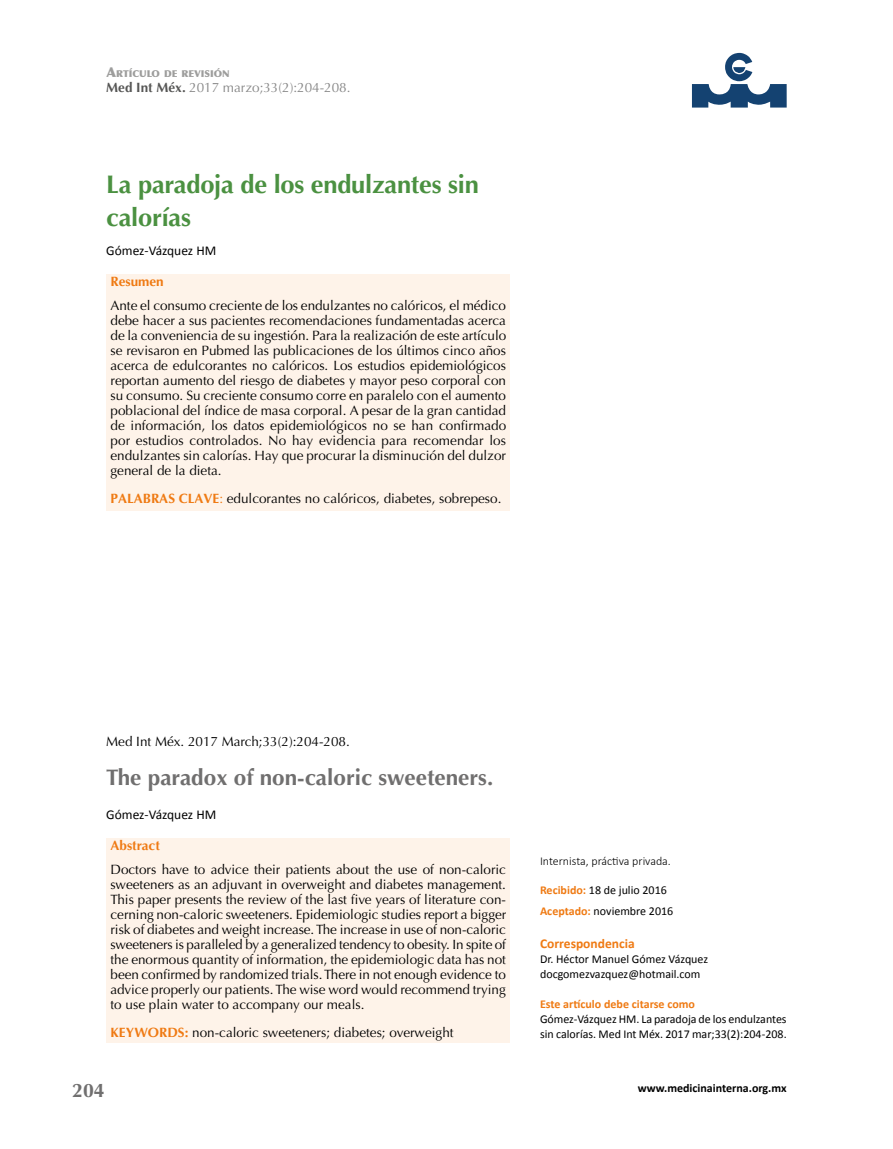
<style>
.page{position:relative;width:893px;height:1149px;background:#fff}
.page>*{position:absolute;margin:0;border:0;box-sizing:border-box;transform-origin:0 0}
.t1{font:700 25.5px/33px "Optima";letter-spacing:-.01em;color:#4b9141}
.t2{font:700 22.5px "Optima";color:#706f6f}
.t3{font:700 19.5px "Optima";color:#706f6f}
.t4{font:13.5px/15px "Optima";color:#000;text-align:justify}
.t5{font:13.5px "Optima";color:#878787}
.t6{font:13.5px "Calibri";color:#000}
.t7{font:700 13.5px "Optima";color:#ef7a13}
.t8{font:700 13.5px "Calibri";color:#ef7a13}
.t9{font:12px/15px "Calibri";color:#000}
.t10{font:300 12px "Calibri";color:#000}
.t11{font:700 12px "Calibri";color:#ef7a13}
.t12{font:700 12px "Calibri";color:#000}
.t13{font:900 9.45px "Optima";color:#9d9d9c}
.s1{font-size:13.5px}
.s2{font-weight:700;color:#575756}
.s3{font-weight:700;color:#ef7a13}
.s4{color:#ef7a13}
</style>
<div class="page">
<svg style="left:692px;top:53px;width:95px;height:54px"></svg>
<div style="left:106px;top:837px;width:404px;height:205px;background:#fef3e9"></div>
<div style="left:106px;top:274px;width:404px;height:236px;background:#fef3e9"></div>
<p class="t13" style="left:106px;top:68px;width:125px"><span class="s1">A</span>RTÍCULO DE REVISIÓN</p>
<p class="t5" style="left:106px;top:80px;width:246px"><span class="s2">Med Int Méx.</span> 2017 marzo;33(2):204-208.</p>
<h1 class="t1" style="left:106px;top:168px;width:374px">La paradoja de los endulzantes sin calorías</h1>
<p class="t6" style="left:106px;top:241px;width:111px">Gómez-Vázquez HM</p>
<p class="t7" style="left:111px;top:274px;width:55px">Resumen</p>
<p class="t4" style="left:111px;top:298px;width:397px">Ante el consumo creciente de los endulzantes no calóricos, el médico debe hacer a sus pacientes recomendaciones fundamentadas acerca de la conveniencia de su ingestión. Para la realización de este artículo se revisaron en Pubmed las publicaciones de los últimos cinco años acerca de edulcorantes no calóricos. Los estudios epidemiológicos reportan aumento del riesgo de diabetes y mayor peso corporal con su consumo. Su creciente consumo corre en paralelo con el aumento poblacional del índice de masa corporal. A pesar de la gran cantidad de información, los datos epidemiológicos no se han confirmado por estudios controlados. No hay evidencia para recomendar los endulzantes sin calorías. Hay que procurar la disminución del dulzor general de la dieta.</p>
<p class="t4" style="left:111px;top:490px;width:392px"><span class="s3">PALABRAS CLAVE</span><span class="s4">:</span> edulcorantes no calóricos, diabetes, sobrepeso.</p>
<p class="t4" style="left:106px;top:734px;width:245px">Med Int Méx. 2017 March;33(2):204-208.</p>
<h2 class="t2" style="left:106px;top:764px;width:388px">The paradox of non-caloric sweeteners.</h2>
<p class="t6" style="left:106px;top:805px;width:111px">Gómez-Vázquez HM</p>
<p class="t7" style="left:111px;top:837px;width:51px">Abstract</p>
<p class="t4" style="left:111px;top:861px;width:397px">Doctors have to advice their patients about the use of non-caloric sweeteners as an adjuvant in overweight and diabetes management.<br>This paper presents the review of the last five years of literature con&shy;cerning non-caloric sweeteners. Epidemiologic studies report a bigger risk of diabetes and weight increase. The increase in use of non-caloric sweeteners is paralleled by a generalized tendency to obesity. In spite of the enormous quantity of information, the epidemiologic data has not been confirmed by randomized trials. There in not enough evidence to advice properly our patients. The wise word would recommend trying to use plain water to accompany our meals.</p>
<p class="t4" style="left:111px;top:1024px;width:345px"><span class="s3">KEYWORDS:</span> non-caloric sweeteners; diabetes; overweight</p>
<p class="t10" style="left:540px;top:853px;width:132px">Internista, práctiva privada.</p>
<p class="t9" style="left:540px;top:879px;width:135px;line-height:21px"><span class="s3">Recibido:</span> 18 de julio 2016<br><span class="s3">Aceptado:</span> noviembre 2016</p>
<p class="t8" style="left:540px;top:934px;width:96px">Correspondencia</p>
<p class="t9" style="left:540px;top:951px;width:170px">Dr. Héctor Manuel Gómez Vázquez docgomezvazquez@hotmail.com</p>
<p class="t11" style="left:540px;top:996px;width:156px">Este artículo debe citarse como</p>
<p class="t9" style="left:540px;top:1011px;width:248px">Gómez-Vázquez HM. La paradoja de los endulzantes sin calorías. Med Int Méx. 2017 mar;33(2):204-208.</p>
<h3 class="t3" style="left:72px;top:1079px;width:34px">204</h3>
<p class="t12" style="left:638px;top:1079px;width:150px">www.medicinainterna.org.mx</p>
</div>
